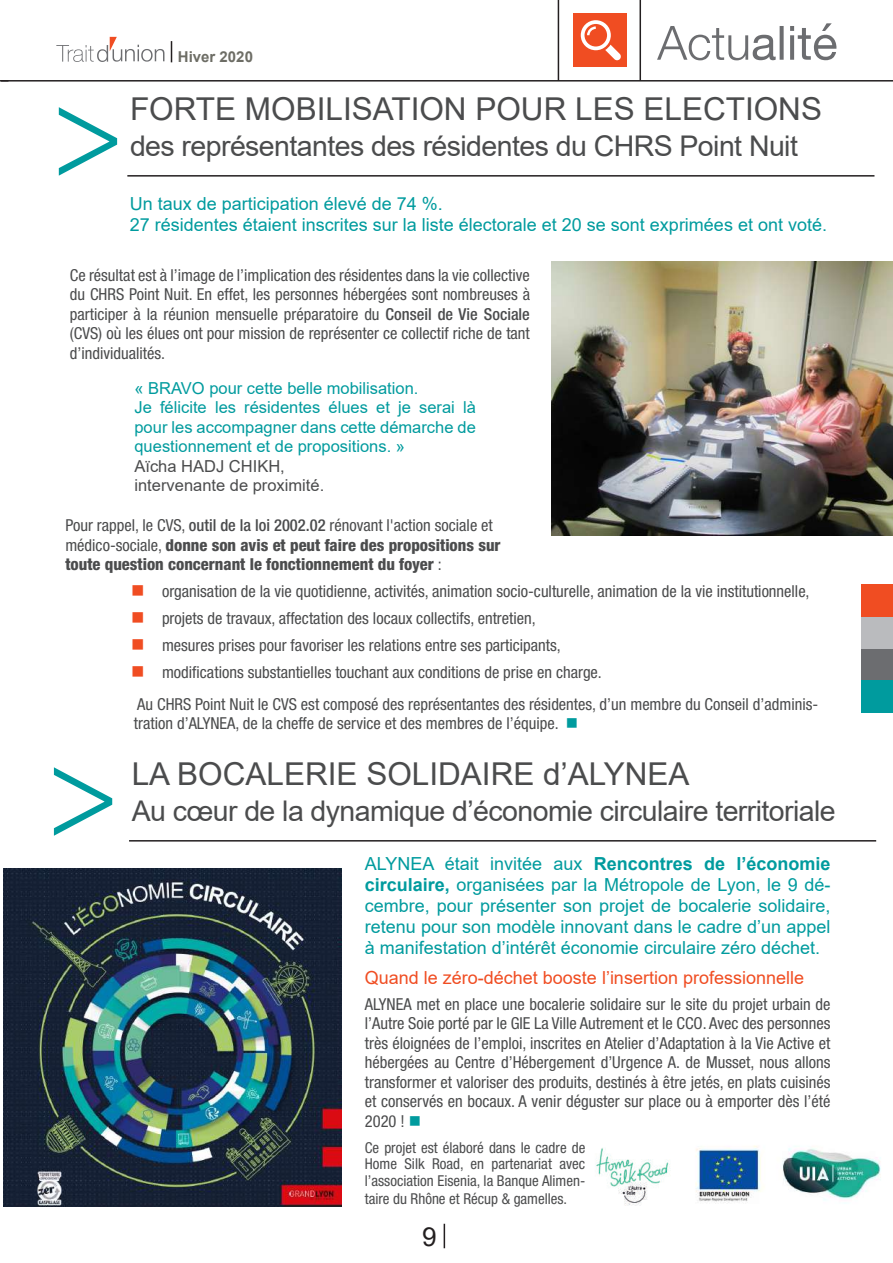
<style>
.page{position:relative;width:893px;height:1263px;background:#fff}
.page>*{position:absolute;margin:0;border:0;box-sizing:border-box;transform-origin:0 0}
.t1{font:135px "Minion Pro";color:#009b9e}
.t2{font:31.5px "Arial";color:#4b4c4d}
.t3{font:28.5px "Arial";letter-spacing:-.02em;color:#4b4c4d}
.t4{font:26.25px "Arial";color:#231f20}
.t5{font:18px/21px "Arial";color:#009b9e}
.t6{font:18px "Arial";color:#f04d22}
.t7{font:condensed 16.5px/19.5px "Helvetica Neue LT Std";color:#4b4c4d;text-align:justify}
.t8{font:800 condensed 16.5px/19.5px "Helvetica Neue LT Std";color:#4b4c4d}
.t9{font:16.5px/19.5px "Arial";color:#009b9e}
.t10{font:16.5px/19.5px "Arial";color:#4b4c4d}
.t11{font:condensed 15px/16.5px "Helvetica Neue LT Std";color:#4b4c4d;text-align:justify}
.t12{font:700 15px "Arial";color:#6d6d65}
.s1{font-weight:500}
.s2{font-weight:400}
.s3{color:#f04d22}
.s4{color:#009b9e}
.s5{font-weight:700}
</style>
<div class="page">
<hr style="left:1px;top:80px;width:892px;height:2px;background:#231f20">
<svg style="left:657px;top:23px;width:179px;height:37px"></svg>
<hr style="left:639px;top:0;width:2px;height:81px;background:#231f20">
<hr style="left:558px;top:0;width:1px;height:81px;background:#231f20">
<div style="left:573px;top:14px;width:53px;height:53px;background:#f04d22"></div>
<div style="left:861px;top:649px;width:32px;height:32px;background:#6c6d70"></div>
<div style="left:861px;top:617px;width:32px;height:32px;background:#babbbe"></div>
<div style="left:861px;top:585px;width:32px;height:32px;background:#f04d22"></div>
<div style="left:861px;top:681px;width:32px;height:32px;background:#009b9e"></div>
<svg style="left:581px;top:20px;width:40px;height:41px"></svg>
<svg style="left:444px;top:1224px;width:1px;height:24px"></svg>
<svg style="left:171px;top:41px;width:1px;height:21px"></svg>
<svg style="left:56px;top:37px;width:108px;height:25px"></svg>
<img style="left:552px;top:262px;width:341px;height:273px">
<hr style="left:127px;top:175px;width:747px;height:2px;background:#231f20">
<hr style="left:129px;top:840px;width:747px;height:1px;background:#231f20">
<img style="left:3px;top:869px;width:339px;height:337px">
<img style="left:596px;top:1148px;width:74px;height:58px">
<img style="left:696px;top:1145px;width:185px;height:58px">
<h1 class="t1" style="left:51px;top:42px;width:76px">&gt;</h1>
<p class="t12" style="left:178px;top:46px;width:77px">Hiver 2020</p>
<h2 class="t2" style="left:130px;top:88px;width:693px">FORTE MOBILISATION POUR LES ELECTIONS</h2>
<h3 class="t3" style="left:130px;top:126px;width:669px">des représentantes des résidentes du CHRS Point Nuit</h3>
<p class="t5" style="left:130px;top:193px;width:699px">Un taux de participation élevé de 74 %.<br>27 résidentes étaient inscrites sur la liste électorale et 20 se sont exprimées et ont voté.</p>
<p class="t7" style="left:70px;top:265px;width:462px">Ce résultat est à l’image de l’implication des résidentes dans la vie collective du CHRS Point Nuit. En effet, les personnes hébergées sont nombreuses à participer à la réunion mensuelle préparatoire du <span class="s1">Conseil de Vie Sociale </span>(CVS) où les élues ont pour mission de représenter ce collectif riche de tant d’individualités.</p>
<p class="t9" style="left:134px;top:378px;width:343px">« BRAVO pour cette belle mobilisation.<br>Je félicite les résidentes élues et je serai là pour les accompagner dans cette démarche de questionnement et de propositions. »</p>
<p class="t10" style="left:134px;top:456px;width:191px">Aïcha HADJ CHIKH, intervenante de proximité.</p>
<p class="t8" style="left:65px;top:515px;width:437px"><span class="s2">Pour rappel, le CVS,</span> <span class="s1">outil de la loi 2002.02</span> <span class="s2">rénovant l'action sociale et médico-sociale,</span> donne son avis et peut faire des propositions sur toute question concernant le fonctionnement du foyer <span class="s2">:</span></p>
<p class="t7" style="left:131px;top:581px;width:680px"><span class="s3">■</span> organisation de la vie quotidienne, activités, animation socio-culturelle, animation de la vie institutionnelle,</p>
<p class="t7" style="left:131px;top:608px;width:406px"><span class="s3">■</span> projets de travaux, affectation des locaux collectifs, entretien,</p>
<p class="t7" style="left:131px;top:635px;width:431px"><span class="s3">■</span> mesures prises pour favoriser les relations entre ses participants,</p>
<p class="t7" style="left:137px;top:657px;width:682px;line-height:31.3px;text-indent:-6px"><span class="s3">■</span> modifications substantielles touchant aux conditions de prise en charge.<br>Au CHRS Point Nuit le CVS est composé des représentantes des résidentes, d’un membre du Conseil d’adminis-</p>
<p class="t7" style="left:134px;top:713px;width:446px">tration d’ALYNEA, de la cheffe de service et des membres de l’équipe. <span class="s4">■</span></p>
<h1 class="t1" style="left:46px;top:702px;width:76px">&gt;</h1>
<h2 class="t2" style="left:132px;top:752px;width:559px">LA BOCALERIE SOLIDAIRE d’ALYNEA</h2>
<h3 class="t3" style="left:132px;top:791px;width:705px">Au cœur de la dynamique d’économie circulaire territoriale</h3>
<p class="t5" style="left:365px;top:853px;width:467px;text-align:justify">ALYNEA était invitée aux <span class="s5">Rencontres de l’économie circulaire,</span> organisées par la Métropole de Lyon, le 9 dé&shy;cembre, pour présenter son projet de bocalerie solidaire, retenu pour son modèle innovant dans le cadre d’un appel à manifestation d’intérêt économie circulaire zéro déchet.</p>
<p class="t6" style="left:365px;top:966px;width:441px">Quand le zéro-déchet booste l’insertion professionnelle</p>
<p class="t7" style="left:365px;top:994px;width:467px">ALYNEA met en place une bocalerie solidaire sur le site du projet urbain de l’Autre Soie porté par le GIE La Ville Autrement et le CCO. Avec des personnes très éloignées de l’emploi, inscrites en Atelier d’Adaptation à la Vie Active et hébergées au Centre d’Hébergement d’Urgence A. de Musset, nous allons transformer et valoriser des produits, destinés à être jetés, en plats cuisinés et conservés en bocaux. A venir déguster sur place ou à emporter dès l’été 2020 ! <span class="s4">■</span></p>
<p class="t11" style="left:365px;top:1139px;width:222px">Ce projet est élaboré dans le cadre de Home Silk Road, en partenariat avec l’association Eisenia, la Banque Alimen-</p>
<p class="t11" style="left:365px;top:1190px;width:204px">taire du Rhône et Récup &amp; gamelles.</p>
<h3 class="t4" style="left:422px;top:1218px;width:16px">9</h3>
</div>
